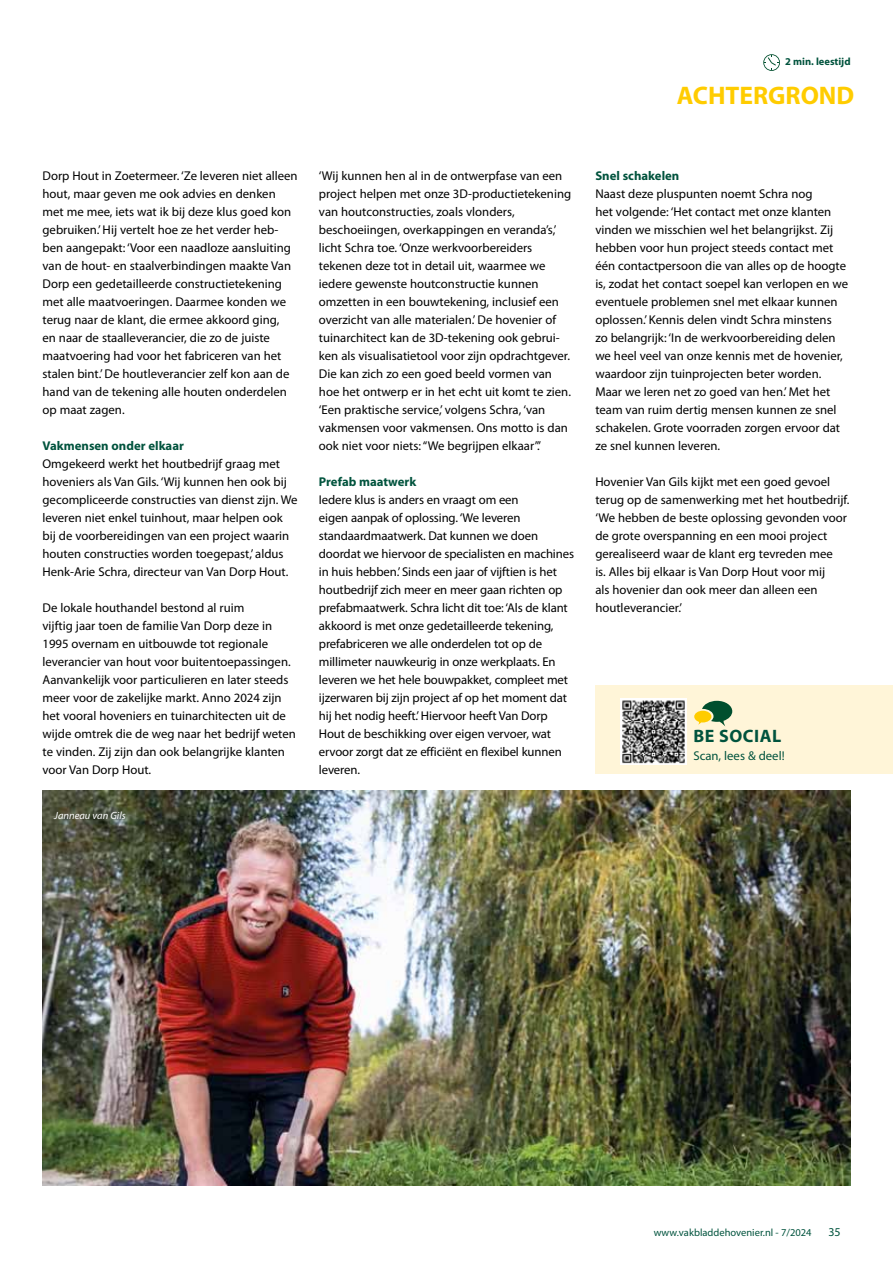
<style>
.page{position:relative;width:893px;height:1263px;background:#fff}
.page>*{position:absolute;margin:0;border:0;box-sizing:border-box;transform-origin:0 0}
.t1{font:700 25.5px "Myriad Pro";color:#fc0}
.t2{font:700 18px "Myriad Pro";letter-spacing:.03em;color:#00533d}
.t3{font:12.75px/18px "Myriad Pro";color:#000}
.t4{font:700 12.75px "Myriad Pro";color:#00533d}
.t5{font:12.75px "Myriad Pro";color:#00533d}
.t6{font:12px "Myriad Pro";color:#00533d}
.t7{font:10.5px "Myriad Pro";color:#00533d}
.t8{font:italic 10.5px "Myriad Pro";color:#fff}
.t9{font:700 10.5px "Myriad Pro";color:#00533d}
</style>
<div class="page">
<svg style="left:763px;top:54px;width:17px;height:17px"></svg>
<img style="left:43px;top:791px;width:808px;height:395px">
<div style="left:595px;top:685px;width:298px;height:89px;background:#fff5d8"></div>
<img style="left:621px;top:698px;width:65px;height:66px">
<svg style="left:694px;top:701px;width:38px;height:25px"></svg>
<p class="t9" style="left:785px;top:55px;width:67px">2 min. leestijd</p>
<h1 class="t1" style="left:677px;top:79px;width:179px">ACHTERGROND</h1>
<p class="t3" style="left:43px;top:167px;width:257px">Dorp Hout in Zoetermeer. ‘Ze leveren niet alleen hout, maar geven me ook advies en denken met me mee, iets wat ik bij deze klus goed kon gebruiken.’ Hij vertelt hoe ze het verder heb&shy;ben aangepakt: ‘Voor een naadloze aansluiting van de hout- en staalverbindingen maakte Van Dorp een gedetailleerde constructietekening met alle maatvoeringen. Daarmee konden we terug naar de klant, die ermee akkoord ging,<br>en naar de staalleverancier, die zo de juiste maatvoering had voor het fabriceren van het stalen bint.’ De houtleverancier zelf kon aan de hand van de tekening alle houten onderdelen op maat zagen.</p>
<p class="t4" style="left:43px;top:437px;width:143px">Vakmensen onder elkaar</p>
<p class="t3" style="left:43px;top:455px;width:257px">Omgekeerd werkt het houtbedrijf graag met hoveniers als Van Gils. ‘Wij kunnen hen ook bij gecompliceerde constructies van dienst zijn. We leveren niet enkel tuinhout, maar helpen ook bij de voorbereidingen van een project waarin houten constructies worden toegepast,’ aldus Henk-Arie Schra, directeur van Van Dorp Hout.</p>
<p class="t3" style="left:43px;top:599px;width:255px">De lokale houthandel bestond al ruim<br>vijftig jaar toen de familie Van Dorp deze in 1995 overnam en uitbouwde tot regionale leverancier van hout voor buitentoepassingen.<br>Aanvankelijk voor particulieren en later steeds meer voor de zakelijke markt. Anno 2024 zijn het vooral hoveniers en tuinarchitecten uit de wijde omtrek die de weg naar het bedrijf weten te vinden. Zij zijn dan ook belangrijke klanten voor Van Dorp Hout.</p>
<p class="t8" style="left:54px;top:809px;width:73px">Janneau van Gils</p>
<p class="t3" style="left:319px;top:167px;width:254px">‘Wij kunnen hen al in de ontwerpfase van een project helpen met onze 3D-productietekening van houtconstructies, zoals vlonders, beschoeiingen, overkappingen en veranda’s,’ licht Schra toe. ‘Onze werkvoorbereiders tekenen deze tot in detail uit, waarmee we iedere gewenste houtconstructie kunnen omzetten in een bouwtekening, inclusief een overzicht van alle materialen.’ De hovenier of tuinarchitect kan de 3D-tekening ook gebrui&shy;ken als visualisatietool voor zijn opdrachtgever.<br>Die kan zich zo een goed beeld vormen van hoe het ontwerp er in het echt uit komt te zien. ‘Een praktische service,’ volgens Schra, ‘van vakmensen voor vakmensen. Ons motto is dan ook niet voor niets: “We begrijpen elkaar”.’</p>
<p class="t4" style="left:319px;top:474px;width:99px">Prefab maatwerk</p>
<p class="t3" style="left:319px;top:491px;width:257px">Iedere klus is anders en vraagt om een<br>eigen aanpak of oplossing. ‘We leveren standaardmaatwerk. Dat kunnen we doen doordat we hiervoor de specialisten en machines in huis hebben.’ Sinds een jaar of vijftien is het houtbedrijf zich meer en meer gaan richten op prefabmaatwerk. Schra licht dit toe: ‘Als de klant akkoord is met onze gedetailleerde tekening, prefabriceren we alle onderdelen tot op de millimeter nauwkeurig in onze werkplaats. En leveren we het hele bouwpakket, compleet met ijzerwaren bij zijn project af op het moment dat hij het nodig heeft.’ Hiervoor heeft Van Dorp Hout de beschikking over eigen vervoer, wat ervoor zorgt dat ze efficiënt en flexibel kunnen leveren.</p>
<p class="t4" style="left:595px;top:168px;width:86px">Snel schakelen</p>
<p class="t3" style="left:595px;top:185px;width:254px">Naast deze pluspunten noemt Schra nog<br>het volgende: ‘Het contact met onze klanten vinden we misschien wel het belangrijkst. Zij hebben voor hun project steeds contact met één contactpersoon die van alles op de hoogte is, zodat het contact soepel kan verlopen en we eventuele problemen snel met elkaar kunnen oplossen.’ Kennis delen vindt Schra minstens<br>zo belangrijk: ‘In de werkvoorbereiding delen we heel veel van onze kennis met de hovenier, waardoor zijn tuinprojecten beter worden.<br>Maar we leren net zo goed van hen.’ Met het team van ruim dertig mensen kunnen ze snel schakelen. Grote voorraden zorgen ervoor dat ze snel kunnen leveren.</p>
<p class="t3" style="left:595px;top:473px;width:256px">Hovenier Van Gils kijkt met een goed gevoel terug op de samenwerking met het houtbedrijf. ‘We hebben de beste oplossing gevonden voor de grote overspanning en een mooi project gerealiseerd waar de klant erg tevreden mee<br>is. Alles bij elkaar is Van Dorp Hout voor mij<br>als hovenier dan ook meer dan alleen een houtleverancier.’</p>
<h2 class="t2" style="left:693px;top:725px;width:89px">BE SOCIAL</h2>
<p class="t5" style="left:693px;top:748px;width:93px">Scan, lees &amp; deel!</p>
<p class="t7" style="left:654px;top:1226px;width:159px">www.vakbladdehovenier.nl - 7/2024</p>
<p class="t6" style="left:828px;top:1224px;width:14px">35</p>
</div>
